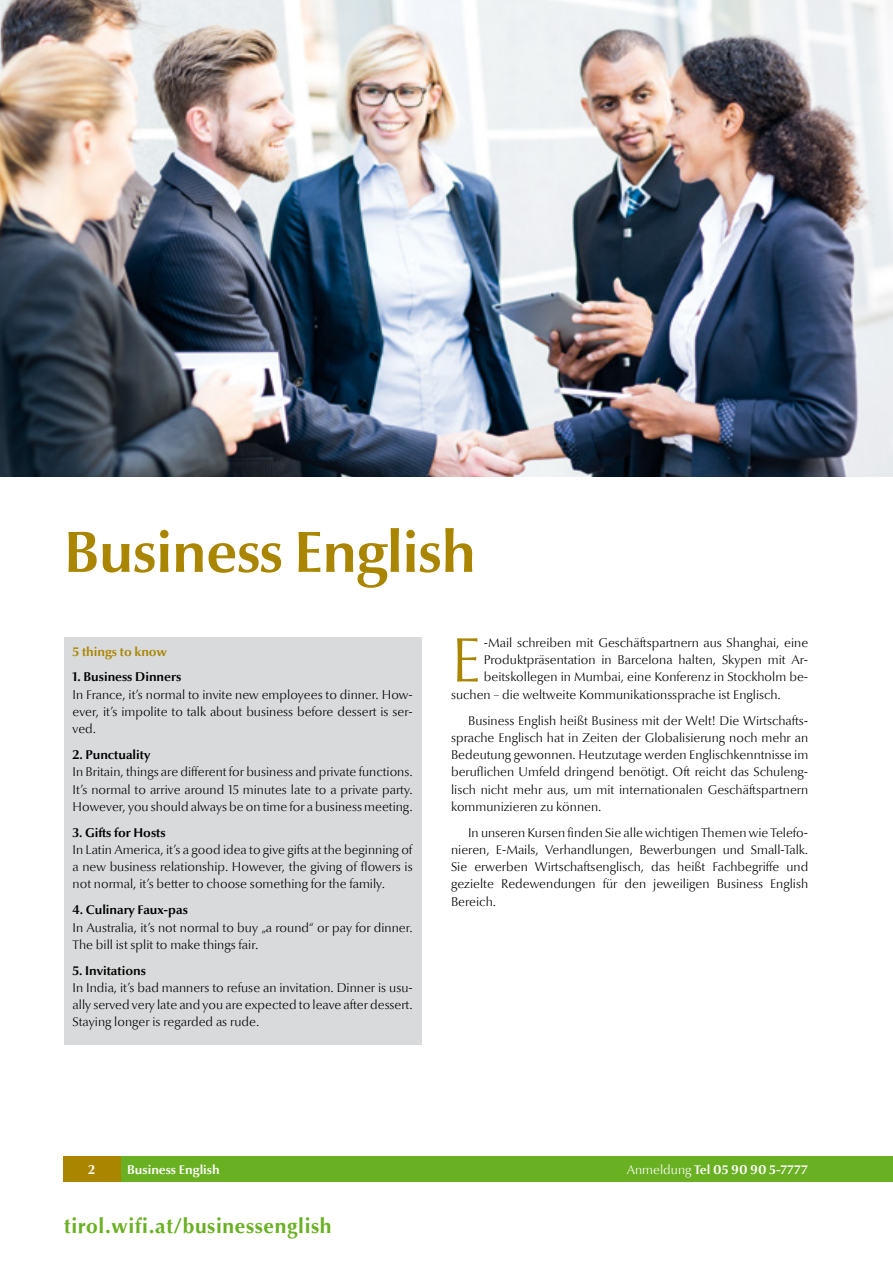
<style>
.page{position:relative;width:893px;height:1263px;background:#fff}
.page>*{position:absolute;margin:0;border:0;box-sizing:border-box;transform-origin:0 0}
.t1{font:300 63.3px "Optima Nova LT";color:#aa8500}
.t2{font:700 58.5px "Optima Nova LT";letter-spacing:-.015em;color:#aa8500}
.t3{font:700 21px "Optima";letter-spacing:.03em;color:#6ab023}
.t4{font:300 12.75px/17.2px "Optima Nova LT";color:#000;text-align:justify}
.t5{font:700 12.75px "Optima Nova LT";color:#000}
.t6{font:700 12.75px "Optima Nova LT";color:#fff}
.t7{font:700 12.75px "Optima Nova LT";color:#aa8500}
.s1{font-weight:300}
</style>
<div class="page">
<div style="left:121px;top:1156px;width:772px;height:26px;background:#6ab023"></div>
<div style="left:64px;top:1156px;width:57px;height:26px;background:#aa8500"></div>
<div style="left:64px;top:637px;width:357px;height:408px;background:#d9dadb"></div>
<img style="left:0;top:0;width:893px;height:476px">
<h2 class="t2" style="left:64px;top:518px;width:414px">Business English</h2>
<p class="t7" style="left:73px;top:644px;width:96px">5 things to know</p>
<p class="t5" style="left:73px;top:670px;width:110px">1. Business Dinners</p>
<p class="t4" style="left:73px;top:686px;width:342px">In France, it’s normal to invite new employees to dinner. How&shy;ever, it’s impolite to talk about business before dessert is ser&shy;ved.</p>
<p class="t5" style="left:73px;top:747px;width:79px">2. Punctuality</p>
<p class="t4" style="left:73px;top:764px;width:342px">In Britain, things are different for business and private functions.<br>It’s normal to arrive around 15 minutes late to a private party.<br>However, you should always be on time for a business meeting.</p>
<p class="t5" style="left:73px;top:825px;width:95px">3. Gifts for Hosts</p>
<p class="t4" style="left:73px;top:841px;width:342px">In Latin America, it’s a good idea to give gifts at the beginning of a new business relationship. However, the giving of flowers is not normal, it’s better to choose something for the family.</p>
<p class="t5" style="left:73px;top:903px;width:117px">4. Culinary Faux-pas</p>
<p class="t4" style="left:73px;top:919px;width:342px">In Australia, it’s not normal to buy „a round“ or pay for dinner.<br>The bill ist split to make things fair.</p>
<p class="t5" style="left:73px;top:963px;width:75px">5. Invitations</p>
<p class="t4" style="left:73px;top:979px;width:342px">In India, it’s bad manners to refuse an invitation. Dinner is usu&shy;ally served very late and you are expected to leave after dessert.<br>Staying longer is regarded as rude.</p>
<h1 class="t1" style="left:451px;top:624px;width:32px">E</h1>
<p class="t4" style="left:484px;top:634px;width:326px">-Mail schreiben mit Geschäftspartnern aus Shanghai, eine</p>
<p class="t4" style="left:484px;top:651px;width:326px">Produktpräsentation in Barcelona halten, Skypen mit Ar-</p>
<p class="t4" style="left:484px;top:669px;width:326px">beitskollegen in Mumbai, eine Konferenz in Stockholm be-</p>
<p class="t4" style="left:451px;top:686px;width:331px">suchen – die weltweite Kommunikationssprache ist Englisch.</p>
<p class="t4" style="left:451px;top:712px;width:359px;text-indent:17px">Business English heißt Business mit der Welt! Die Wirtschafts&shy;sprache Englisch hat in Zeiten der Globalisierung noch mehr an Bedeutung gewonnen. Heutzutage werden Englischkenntnisse im beruflichen Umfeld dringend benötigt. Oft reicht das Schuleng&shy;lisch nicht mehr aus, um mit internationalen Geschäftspartnern kommunizieren zu können.</p>
<p class="t4" style="left:451px;top:824px;width:359px;text-indent:17px">In unseren Kursen finden Sie alle wichtigen Themen wie Telefo&shy;nieren, E-Mails, Verhandlungen, Bewerbungen und Small-Talk.<br>Sie erwerben Wirtschaftsenglisch, das heißt Fachbegriffe und gezielte Redewendungen für den jeweiligen Business English Bereich.</p>
<p class="t6" style="left:127px;top:1162px;width:94px">Business English</p>
<p class="t6" style="left:627px;top:1163px;width:183px"><span class="s1">Anmeldung</span> Tel 05 90 90 5-7777</p>
<h3 class="t3" style="left:64px;top:1213px;width:269px">tirol.wifi.at/businessenglish</h3>
<p class="t6" style="left:88px;top:1162px;width:9px">2</p>
</div>
